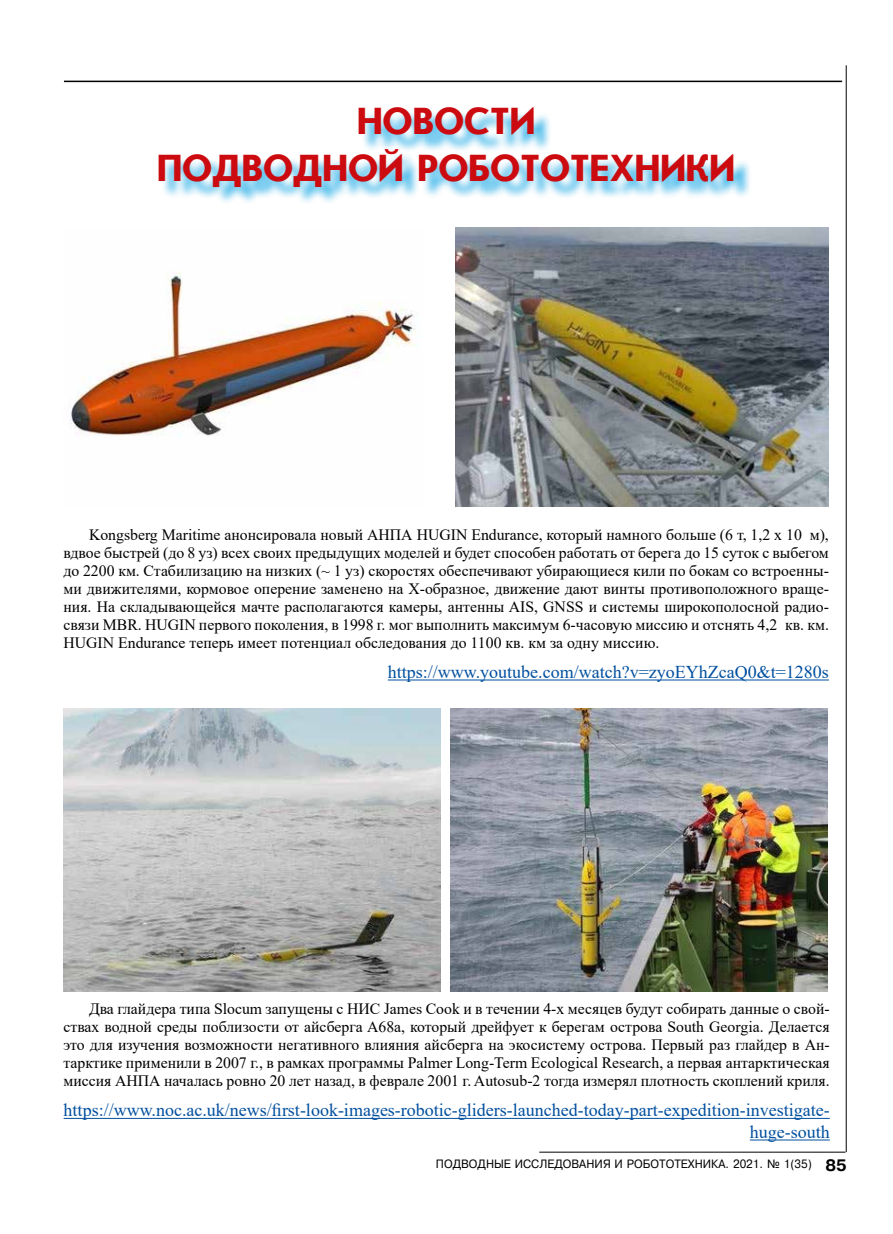
<style>
.page{position:relative;width:893px;height:1234px;background:#fff}
.page>*{position:absolute;margin:0;border:0;box-sizing:border-box;transform-origin:0 0}
.t1{font:39px/46.8px "Journal Sans Bold Cyrillic";color:#cb0b0f;text-align:center}
.t2{font:18px/21.6px "Times New Roman";color:#004f9f;text-align:right}
.t3{font:15.75px/18px "Times New Roman";color:#000;text-align:justify}
.t4{font:12px "Pragmatica Cyrillic";color:#000;scale:.95 1}
.s1{font-family:"Pragmatica CTT";font-weight:700;font-size:16.5px}
</style>
<div class="page">
<hr style="left:846px;top:65px;width:1px;height:1086px;background:#000">
<hr style="left:539px;top:1151px;width:306px;height:1px;background:#000">
<hr style="left:64px;top:81px;width:778px;height:1px;background:#000">
<div style="left:161px;top:110px;width:591px;height:95px;background:#009fe3;opacity:.75"></div>
<img style="left:69px;top:272px;width:347px;height:164px">
<img style="left:455px;top:227px;width:374px;height:279px">
<hr style="left:388px;top:679px;width:441px;height:1px;background:#004f9f">
<img style="left:64px;top:708px;width:376px;height:282px">
<img style="left:451px;top:708px;width:376px;height:282px">
<hr style="left:64px;top:1117px;width:766px;height:1px;background:#004f9f">
<hr style="left:750px;top:1139px;width:80px;height:1px;background:#004f9f">
<h1 class="t1" style="left:157px;top:98px;width:579px">НОВОСТИ<br>ПОДВОДНОЙ РОБОТОТЕХНИКИ</h1>
<p class="t3" style="left:64px;top:525px;width:767px;text-indent:26px">Kongsberg Maritime анонсировала новый АНПА HUGIN Endurance, который намного больше (6 т, 1,2 х 10 м), вдвое быстрей (до 8 уз) всех своих предыдущих моделей и будет способен работать от берега до 15 суток с выбегом до 2200 км. Стабилизацию на низких (~ 1 уз) скоростях обеспечивают убирающиеся кили по бокам со встроенны&shy;ми движителями, кормовое оперение заменено на Х-образное, движение дают винты противоположного враще&shy;ния. На складывающейся мачте располагаются камеры, антенны AIS, GNSS и системы широкополосной радио&shy;связи MBR. HUGIN первого поколения, в 1998 г. мог выполнить максимум 6-часовую миссию и отснять 4,2 кв. км.<br>HUGIN Endurance теперь имеет потенциал обследования до 1100 кв. км за одну миссию.</p>
<p class="t2" style="left:388px;top:660px;width:443px">https://www.youtube.com/watch?v=zyoEYhZcaQ0&amp;t=1280s</p>
<p class="t3" style="left:64px;top:999px;width:768px;text-indent:26px">Два глайдера типа Slocum запущены с НИС James Cook и в течении 4-х месяцев будут собирать данные о свой&shy;ствах водной среды поблизости от айсберга A68a, который дрейфует к берегам острова South Georgia. Делается это для изучения возможности негативного влияния айсберга на экосистему острова. Первый раз глайдер в Ан&shy;тарктике применили в 2007 г., в рамках программы Palmer Long-Term Ecological Research, а первая антарктическая миссия АНПА началась ровно 20 лет назад, в феврале 2001 г. Autosub-2 тогда измерял плотность скоплений криля.</p>
<p class="t2" style="left:64px;top:1098px;width:768px">https://www.noc.ac.uk/news/first-look-images-robotic-gliders-launched-today-part-expedition-investigate&shy;huge-south</p>
<p class="t4" style="left:436px;top:1157px;width:434px">ПОДВОДНЫЕ ИССЛЕДОВАНИЯ И РОБОТОТЕХНИКА. 2021. № 1(35) <span class="s1">85</span></p>
</div>
